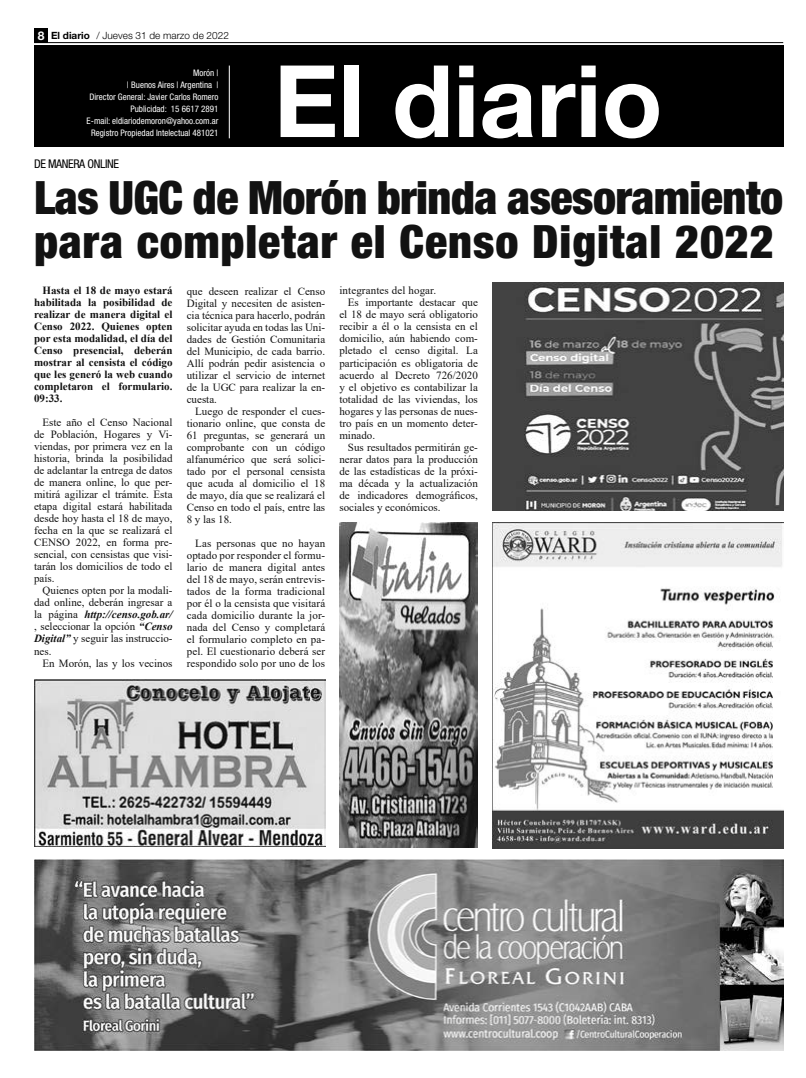
<style>
.page{position:relative;width:806px;height:1078px;background:#fff}
.page>*{position:absolute;margin:0;border:0;box-sizing:border-box;transform-origin:0 0}
.t1{font:700 100px "Helvetica Neue LT Std";color:#fff}
.t2{font:900 condensed 46px/44px "Helvetica Neue LT Std";letter-spacing:-.01em;color:#121212}
.t3{font:condensed 12px "Helvetica Neue LT Std";letter-spacing:-.03em;color:#000}
.t4{font:11px/12px "Times New Roman";color:#121212;text-align:justify}
.t5{font:700 11px/12px "Times New Roman";color:#121212;text-align:justify}
.t6{font:300 10px "Helvetica Neue LT Std";color:#000}
.t7{font:condensed 9px/12px "Helvetica Neue LT Std";color:#fff;text-align:right}
.s1{font-weight:700;font-size:12px;color:#fff}
.s2{font-weight:700}
.s3{font-weight:700;font-style:italic}
</style>
<div class="page">
<div style="left:34px;top:28px;width:14px;height:15px;background:#000"></div>
<hr style="left:34px;top:42px;width:748px;height:1px;background:#000">
<div style="left:34px;top:46px;width:748px;height:101px;background:#000"></div>
<hr style="left:229px;top:66px;width:1px;height:72px;background:#fff">
<img style="left:492px;top:523px;width:290px;height:325px">
<img style="left:34px;top:859px;width:748px;height:191px">
<img style="left:339px;top:523px;width:138px;height:324px">
<img style="left:34px;top:679px;width:291px;height:167px">
<img style="left:492px;top:283px;width:290px;height:228px">
<p class="t6" style="left:38px;top:29px;width:193px"><span class="s1">8</span> <span class="s2">El diario</span> / Jueves 31 de marzo de 2022</p>
<p class="t7" style="left:87px;top:67px;width:133px">Morón |<br>| Buenos Aires | Argentina |<br>Director General: Javier Carlos Romero<br>Publicidad: 15 6617 2891<br>E-mail: eldiariodemoron@yahoo.com.ar<br>Registro Propiedad Intelectual 481021</p>
<p class="t3" style="left:34px;top:156px;width:86px">DE MANERA ONLINE</p>
<h1 class="t1" style="left:273px;top:39px;width:390px">El diario</h1>
<h2 class="t2" style="left:34px;top:174px;width:750px">Las UGC de Morón brinda asesoramiento para completar el Censo Digital 2022</h2>
<p class="t5" style="left:34px;top:284px;width:140px;text-indent:9px">Hasta el 18 de mayo estará habilitada la posibilidad de realizar de manera digital el Censo 2022. Quienes opten por esta modalidad, el día del Censo presencial, deberán mostrar al censista el código que les generó la web cuando completaron el formulario.<br>09:33.</p>
<p class="t4" style="left:34px;top:416px;width:140px;text-indent:9px">Este año el Censo Nacional de Población, Hogares y Vi&shy;viendas, por primera vez en la historia, brinda la posibilidad de adelantar la entrega de datos de manera online, lo que per&shy;mitirá agilizar el trámite. Esta etapa digital estará habilitada desde hoy hasta el 18 de mayo, fecha en la que se realizará el CENSO 2022, en forma pre&shy;sencial, con censistas que visi&shy;tarán los domicilios de todo el país.</p>
<p class="t4" style="left:34px;top:584px;width:140px;text-indent:9px">Quienes opten por la modali&shy;dad online, deberán ingresar a la página <span class="s3">http://censo.gob.ar/ </span>, seleccionar la opción <span class="s3">“Censo Digital”</span> y seguir las instruccio&shy;nes.</p>
<p class="t4" style="left:43px;top:656px;width:131px">En Morón, las y los vecinos</p>
<p class="t4" style="left:187px;top:285px;width:140px">que deseen realizar el Censo Digital y necesiten de asisten&shy;cia técnica para hacerlo, podrán solicitar ayuda en todas las Uni&shy;dades de Gestión Comunitaria del Municipio, de cada barrio.<br>Allí podrán pedir asistencia o utilizar el servicio de internet de la UGC para realizar la en&shy;cuesta.</p>
<p class="t4" style="left:187px;top:405px;width:140px;text-indent:9px">Luego de responder el cues&shy;tionario online, que consta de 61 preguntas, se generará un comprobante con un código alfanumérico que será solici&shy;tado por el personal censista que acuda al domicilio el 18 de mayo, día que se realizará el Censo en todo el país, entre las 8 y las 18.</p>
<p class="t4" style="left:187px;top:537px;width:140px;text-indent:9px">Las personas que no hayan optado por responder el formu&shy;lario de manera digital antes del 18 de mayo, serán entrevis&shy;tados de la forma tradicional por él o la censista que visitará cada domicilio durante la jor&shy;nada del Censo y completará el formulario completo en pa&shy;pel. El cuestionario deberá ser respondido solo por uno de los</p>
<p class="t4" style="left:339px;top:284px;width:98px">integrantes del hogar.</p>
<p class="t4" style="left:348px;top:296px;width:131px">Es importante destacar que</p>
<p class="t4" style="left:339px;top:308px;width:140px">el 18 de mayo será obligatorio</p>
<p class="t4" style="left:339px;top:320px;width:140px">recibir a él o la censista en el</p>
<p class="t4" style="left:339px;top:332px;width:140px">domicilio, aún habiendo com-</p>
<p class="t4" style="left:339px;top:344px;width:140px">pletado el censo digital. La</p>
<p class="t4" style="left:339px;top:356px;width:140px">participación es obligatoria de</p>
<p class="t4" style="left:339px;top:368px;width:140px">acuerdo al Decreto 726/2020</p>
<p class="t4" style="left:339px;top:380px;width:140px">y el objetivo es contabilizar la</p>
<p class="t4" style="left:339px;top:392px;width:140px">totalidad de las viviendas, los</p>
<p class="t4" style="left:339px;top:404px;width:140px">hogares y las personas de nues-</p>
<p class="t4" style="left:339px;top:416px;width:140px">tro país en un momento deter-</p>
<p class="t4" style="left:339px;top:428px;width:37px">minado.</p>
<p class="t4" style="left:348px;top:440px;width:131px">Sus resultados permitirán ge-</p>
<p class="t4" style="left:339px;top:452px;width:140px">nerar datos para la producción</p>
<p class="t4" style="left:339px;top:464px;width:140px">de las estadísticas de la próxi-</p>
<p class="t4" style="left:339px;top:476px;width:140px">ma década y la actualización</p>
<p class="t4" style="left:339px;top:488px;width:140px">de indicadores demográficos,</p>
<p class="t4" style="left:339px;top:500px;width:103px">sociales y económicos.</p>
</div>
